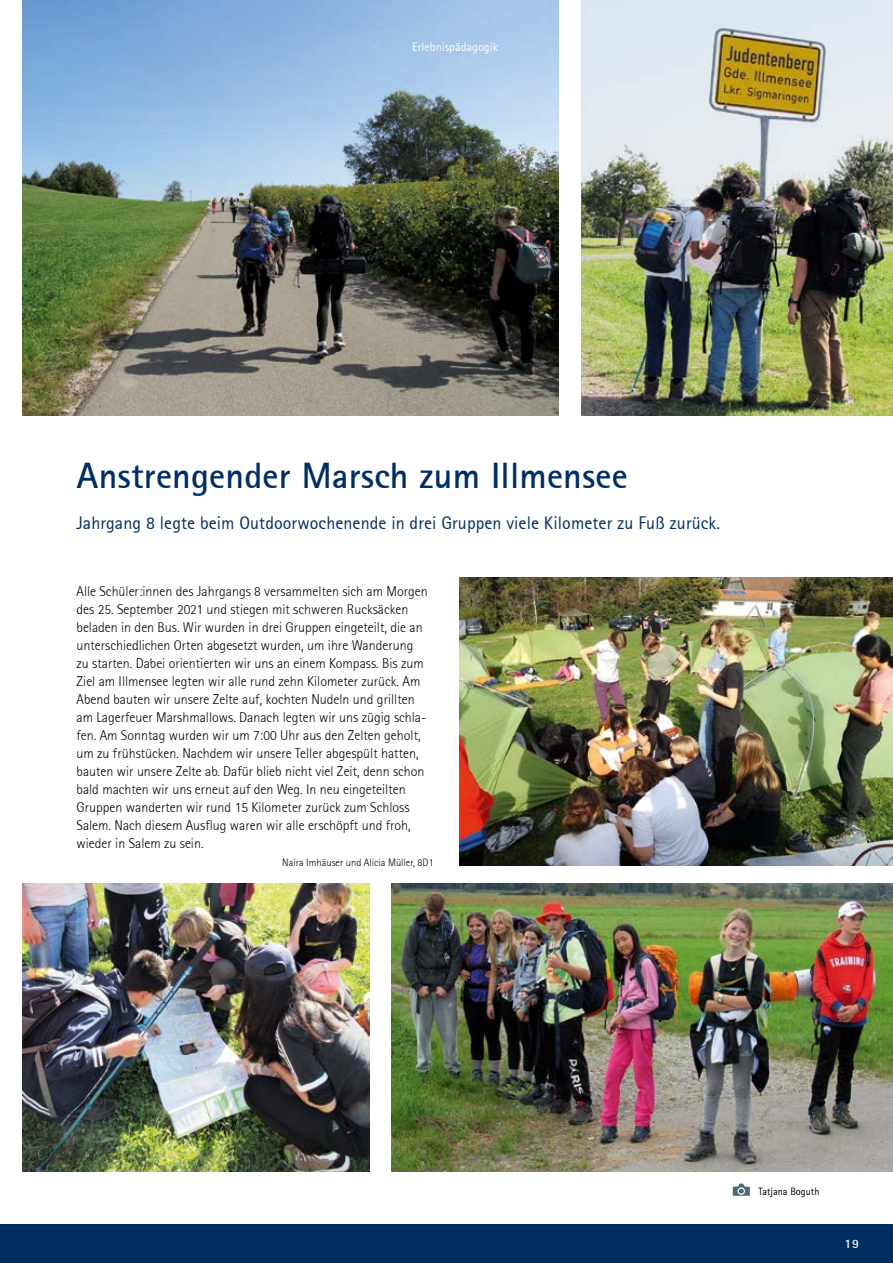
<style>
.page{position:relative;width:893px;height:1263px;background:#fff}
.page>*{position:absolute;margin:0;border:0;box-sizing:border-box;transform-origin:0 0}
.t1{font:700 36px "Rotis Sans Serif";letter-spacing:.005em;color:#002e63}
.t2{font:18px "Rotis Sans Serif";letter-spacing:.005em;color:#002e63}
.t3{font:300 13.95px/18px "Rotis Sans Serif";color:#000}
.t4{font:700 12.75px "Rotis Sans Serif";color:#fff}
.t5{font:12.15px "Rotis Sans Serif";color:#fff}
.t6{font:300 10.5px "Rotis Sans Serif";color:#000}
.t7{font:10.5px "Rotis Sans Serif";color:#000}
</style>
<div class="page">
<div style="left:0;top:1225px;width:893px;height:38px;background:#002e63"></div>
<img style="left:23px;top:0;width:535px;height:416px">
<img style="left:581px;top:0;width:312px;height:416px">
<img style="left:459px;top:578px;width:434px;height:288px">
<img style="left:23px;top:884px;width:347px;height:288px">
<img style="left:391px;top:884px;width:502px;height:287px">
<svg style="left:733px;top:1183px;width:17px;height:13px"></svg>
<p class="t5" style="left:412px;top:40px;width:87px">Erlebnispädagogik</p>
<h1 class="t1" style="left:77px;top:453px;width:553px">Anstrengender Marsch zum Illmensee</h1>
<p class="t2" style="left:77px;top:512px;width:645px">Jahrgang 8 legte beim Outdoorwochenende in drei Gruppen viele Kilometer zu Fuß zurück.</p>
<p class="t3" style="left:77px;top:582px;width:353px">Alle Schüler:innen des Jahrgangs 8 versammelten sich am Morgen des 25. September 2021 und stiegen mit schweren Rucksäcken beladen in den Bus. Wir wurden in drei Gruppen eingeteilt, die an unterschiedlichen Orten abgesetzt wurden, um ihre Wanderung zu starten. Dabei orientierten wir uns an einem Kompass. Bis zum Ziel am Illmensee legten wir alle rund zehn Kilometer zurück. Am Abend bauten wir unsere Zelte auf, kochten Nudeln und grillten am Lagerfeuer Marshmallows. Danach legten wir uns zügig schla&shy;fen. Am Sonntag wurden wir um 7:00 Uhr aus den Zelten geholt, um zu frühstücken. Nachdem wir unsere Teller abgespült hatten, bauten wir unsere Zelte ab. Dafür blieb nicht viel Zeit, denn schon bald machten wir uns erneut auf den Weg. In neu eingeteilten Gruppen wanderten wir rund 15 Kilometer zurück zum Schloss Salem. Nach diesem Ausflug waren wir alle erschöpft und froh, wieder in Salem zu sein.</p>
<p class="t6" style="left:282px;top:856px;width:153px">Naira Imhäuser und Alicia Müller, 8D1</p>
<p class="t7" style="left:758px;top:1185px;width:63px">Tatjana Boguth</p>
<p class="t4" style="left:845px;top:1236px;width:16px">19</p>
</div>
